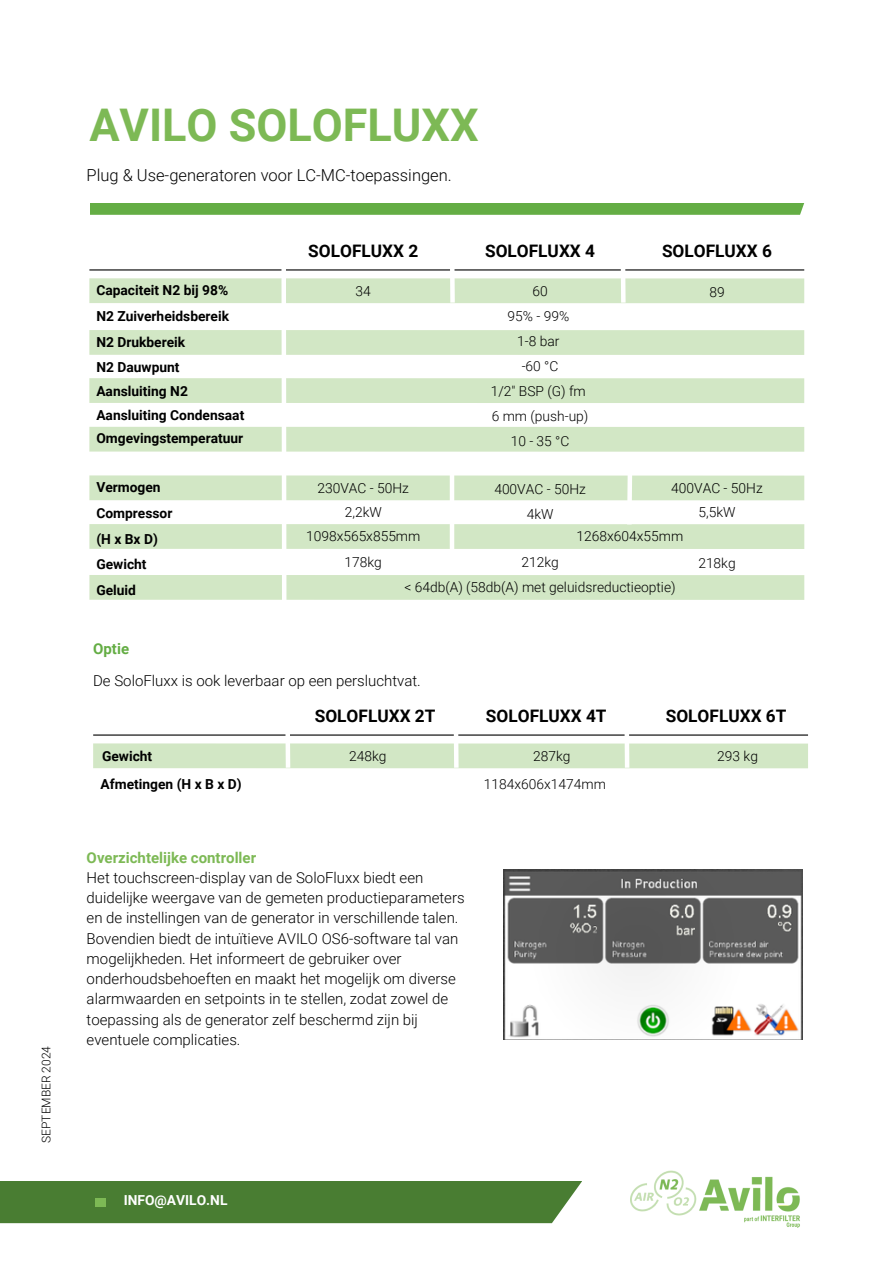
<style>
.page{position:relative;width:894px;height:1264px;background:#fff}
.page>*{position:absolute;margin:0;border:0;box-sizing:border-box;transform-origin:0 0}
.t1{font:700 45px "Roboto";color:#7db955}
.t2{font:700 17.25px "Roboto";color:#000}
.t3{font:300 16.5px "Roboto";color:#000}
.t4{font:300 15px/20.2px "Roboto";color:#000}
.t5{font:700 15px "Roboto";color:#7db955}
.t6{font:700 15px "Roboto";color:#64ad44}
.t7{font:300 13.8px "Roboto";color:#000}
.t8{font:700 13.8px/25.8px "Roboto";color:#000}
.t9{font:700 13.8px "Roboto";color:#fff}
.t10{font:300 12px "Roboto";color:#000}
</style>
<div class="page">
<svg style="left:90px;top:203px;width:714px;height:12px;background:#66ae47"></svg>
<div style="left:0;top:1181px;width:582px;height:42px;background:#497d32"></div>
<div style="left:95px;top:1197px;width:11px;height:9px;background:#7db955"></div>
<img style="left:630px;top:1170px;width:170px;height:56px">
<div style="left:89px;top:278px;width:715px;height:25px;background:#d2e7c5"></div>
<div style="left:89px;top:330px;width:715px;height:25px;background:#d2e7c5"></div>
<div style="left:89px;top:378px;width:715px;height:25px;background:#d2e7c5"></div>
<div style="left:89px;top:427px;width:715px;height:24px;background:#d2e7c5"></div>
<div style="left:89px;top:475px;width:715px;height:25px;background:#d2e7c5"></div>
<div style="left:89px;top:524px;width:715px;height:25px;background:#d2e7c5"></div>
<hr style="left:89px;top:269px;width:715px;height:1px;background:#000">
<svg style="left:447px;top:269px;width:10px;height:34px"></svg>
<svg style="left:618px;top:269px;width:9px;height:35px"></svg>
<div style="left:89px;top:575px;width:715px;height:25px;background:#d2e7c5"></div>
<svg style="left:279px;top:269px;width:10px;height:331px"></svg>
<div style="left:449px;top:466px;width:5px;height:108px;background:#fff"></div>
<svg style="left:624px;top:475px;width:10px;height:50px"></svg>
<div style="left:93px;top:743px;width:714px;height:25px;background:#d2e7c5"></div>
<hr style="left:93px;top:734px;width:714px;height:1px;background:#000">
<svg style="left:283px;top:734px;width:9px;height:35px"></svg>
<svg style="left:451px;top:734px;width:10px;height:35px"></svg>
<svg style="left:622px;top:734px;width:9px;height:35px"></svg>
<img style="left:503px;top:869px;width:298px;height:170px">
<h3 class="t10" style="left:39px;top:1142px;width:98px;rotate:-90deg">SEPTEMBER 2024</h3>
<h2 class="t1" style="left:89px;top:99px;width:391px">AVILO SOLOFLUXX</h2>
<h6 class="t3" style="left:87px;top:166px;width:366px">Plug &amp; Use-generatoren voor LC-MC-toepassingen.</h6>
<h2 class="t8" style="left:96px;top:278px;width:133px">Capaciteit N2 bij 98%</h2>
<h6 class="t8" style="left:96px;top:303px;width:134px">N2 Zuiverheidsbereik</h6>
<p class="t8" style="left:96px;top:329px;width:90px">N2 Drukbereik</p>
<h6 class="t8" style="left:96px;top:355px;width:85px">N2 Dauwpunt</h6>
<p class="t8" style="left:96px;top:379px;width:93px">Aansluiting N2</p>
<h5 class="t8" style="left:96px;top:402px;width:149px">Aansluiting Condensaat</h5>
<h6 class="t8" style="left:96px;top:425px;width:148px">Omgevingstemperatuur</h6>
<p class="t2" style="left:308px;top:241px;width:111px">SOLOFLUXX 2</p>
<p class="t2" style="left:485px;top:241px;width:111px">SOLOFLUXX 4</p>
<p class="t2" style="left:661px;top:241px;width:111px">SOLOFLUXX 6</p>
<p class="t7" style="left:355px;top:284px;width:17px">34</p>
<h6 class="t7" style="left:532px;top:284px;width:17px">60</h6>
<p class="t7" style="left:709px;top:284px;width:17px">89</p>
<h6 class="t7" style="left:507px;top:308px;width:63px">95% - 99%</h6>
<p class="t7" style="left:517px;top:333px;width:44px">1-8 bar</p>
<h6 class="t7" style="left:521px;top:358px;width:38px">-60 °C</h6>
<h5 class="t7" style="left:490px;top:383px;width:96px">1/2" BSP (G) fm</h5>
<p class="t7" style="left:491px;top:408px;width:98px">6 mm (push-up)</p>
<p class="t7" style="left:510px;top:433px;width:60px">10 - 35 °C</p>
<h6 class="t8" style="left:96px;top:474px;width:77px">Vermogen<br>Compressor (H x Bx D)<br>Gewicht<br>Geluid</h6>
<p class="t7" style="left:317px;top:479px;width:93px">230VAC - 50Hz</p>
<p class="t7" style="left:494px;top:481px;width:93px">400VAC - 50Hz</p>
<p class="t7" style="left:671px;top:480px;width:93px">400VAC - 50Hz</p>
<p class="t7" style="left:344px;top:504px;width:39px">2,2kW</p>
<p class="t7" style="left:306px;top:528px;width:116px">1098x565x855mm</p>
<p class="t7" style="left:576px;top:528px;width:108px">1268x604x55mm</p>
<p class="t7" style="left:344px;top:554px;width:39px">178kg</p>
<p class="t7" style="left:521px;top:554px;width:39px">212kg</p>
<p class="t7" style="left:698px;top:555px;width:39px">218kg</p>
<h6 class="t7" style="left:404px;top:578px;width:273px">&lt; 64db(A) (58db(A) met geluidsreductieoptie)</h6>
<p class="t7" style="left:526px;top:506px;width:28px">4kW</p>
<h2 class="t7" style="left:698px;top:504px;width:39px">5,5kW</h2>
<h2 class="t6" style="left:93px;top:640px;width:37px">Optie</h2>
<h2 class="t4" style="left:93px;top:670px;width:329px">De SoloFluxx is ook leverbaar op een persluchtvat.</h2>
<p class="t8" style="left:102px;top:743px;width:52px">Gewicht</p>
<p class="t8" style="left:100px;top:771px;width:143px">Afmetingen (H x B x D)</p>
<h6 class="t2" style="left:315px;top:706px;width:122px">SOLOFLUXX 2T</h6>
<p class="t2" style="left:486px;top:706px;width:122px">SOLOFLUXX 4T</p>
<p class="t2" style="left:665px;top:706px;width:122px">SOLOFLUXX 6T</p>
<h6 class="t7" style="left:349px;top:748px;width:39px">248kg</h6>
<p class="t7" style="left:533px;top:748px;width:39px">287kg</p>
<p class="t7" style="left:717px;top:748px;width:42px">293 kg</p>
<p class="t7" style="left:484px;top:776px;width:123px">1184x606x1474mm</p>
<h4 class="t5" style="left:87px;top:848px;width:171px">Overzichtelijke controller</h4>
<p class="t4" style="left:87px;top:867px;width:379px">Het touchscreen-display van de SoloFluxx biedt een duidelijke weergave van de gemeten productieparameters en de instellingen van de generator in verschillende talen.<br>Bovendien biedt de intuïtieve AVILO OS6-software tal van mogelijkheden. Het informeert de gebruiker over onderhoudsbehoeften en maakt het mogelijk om diverse alarmwaarden en setpoints in te stellen, zodat zowel de toepassing als de generator zelf beschermd zijn bij eventuele complicaties.</p>
<h2 class="t9" style="left:124px;top:1192px;width:105px">INFO@AVILO.NL</h2>
</div>
